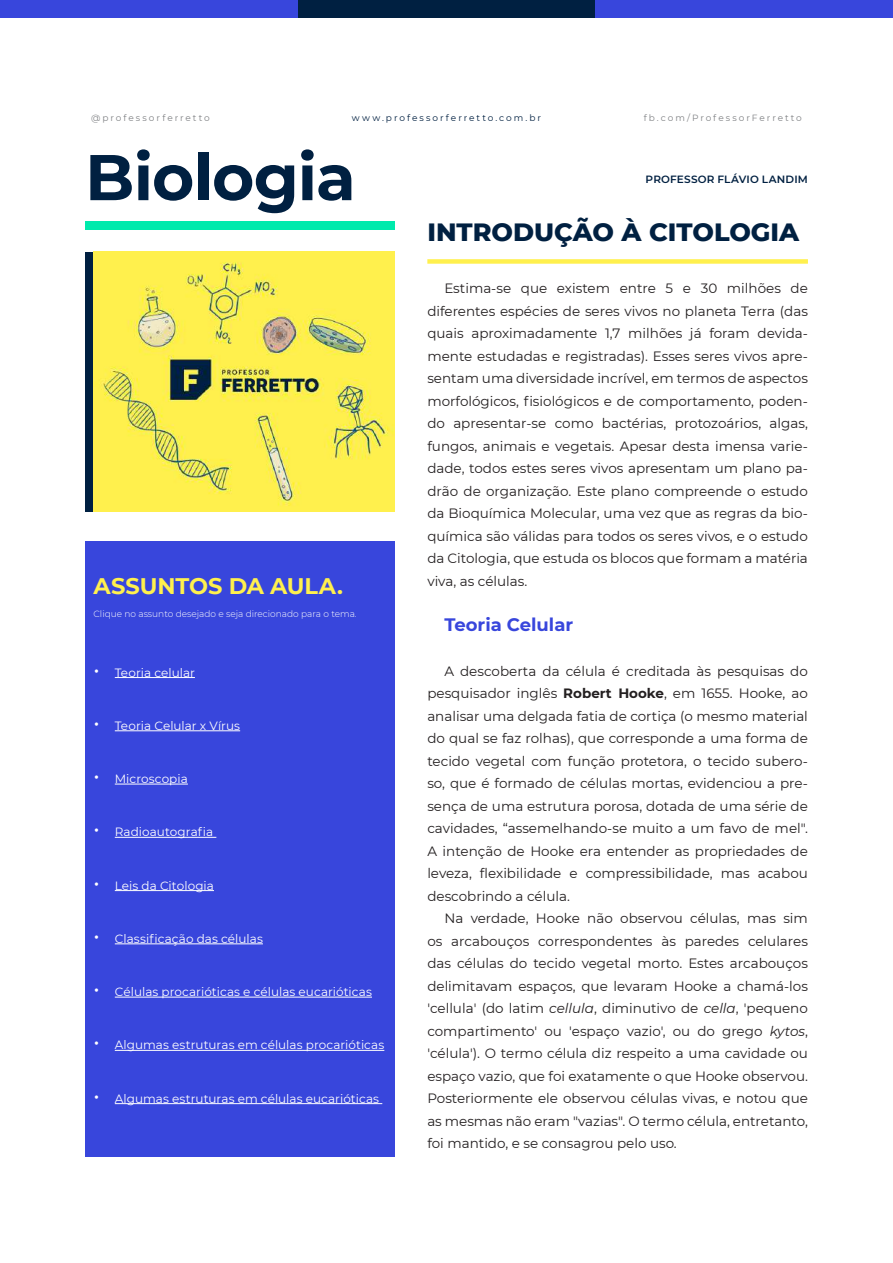
<style>
.page{position:relative;width:893px;height:1263px;background:#fff}
.page>*{position:absolute;margin:0;border:0;box-sizing:border-box;transform-origin:0 0}
.t1{font:700 64.5px "Montserrat";letter-spacing:-.015em;color:#002041}
.t2{font:800 25.5px "Montserrat";color:#002041}
.t3{font:700 22.5px "Montserrat";letter-spacing:-.005em;color:#fff04e}
.t4{font:700 18px "Montserrat";color:#3846dc}
.t5{font:13.5px/22.5px "Montserrat";color:#231f20;text-align:justify}
.t6{font:12px "Montserrat";letter-spacing:.005em;color:#fff}
.t7{font:600 10.5px "Montserrat";letter-spacing:.02em;color:#002041}
.t8{font:300 9px "Montserrat";color:#fff}
.t9{font:9px "Montserrat";letter-spacing:.215em;color:#808285}
.t10{font:9px "Montserrat";letter-spacing:.22em;color:#002041}
.s1{font-size:21px}
.s2{font-weight:700}
.s3{font-style:italic}
</style>
<div class="page">
<div style="left:85px;top:252px;width:9px;height:259px;background:#002041"></div>
<img style="left:94px;top:252px;width:301px;height:259px">
<div style="left:85px;top:541px;width:310px;height:616px;background:#3846dc"></div>
<hr style="left:115px;top:677px;width:80px;height:1px;background:#fff">
<hr style="left:115px;top:730px;width:125px;height:1px;background:#fff">
<hr style="left:115px;top:784px;width:73px;height:1px;background:#fff">
<hr style="left:115px;top:837px;width:101px;height:1px;background:#fff">
<hr style="left:115px;top:890px;width:99px;height:1px;background:#fff">
<hr style="left:115px;top:943px;width:148px;height:1px;background:#fff">
<hr style="left:115px;top:997px;width:257px;height:1px;background:#fff">
<hr style="left:115px;top:1050px;width:269px;height:1px;background:#fff">
<hr style="left:115px;top:1103px;width:267px;height:1px;background:#fff">
<div style="left:85px;top:221px;width:103px;height:9px;background:#00eaac"></div>
<div style="left:188px;top:221px;width:103px;height:9px;background:#00eaac"></div>
<div style="left:291px;top:221px;width:104px;height:9px;background:#00eaac"></div>
<div style="left:0;top:0;width:298px;height:17px;background:#3846dc"></div>
<div style="left:298px;top:0;width:297px;height:17px;background:#002041"></div>
<div style="left:595px;top:0;width:298px;height:17px;background:#3846dc"></div>
<div style="left:427px;top:259px;width:381px;height:5px;background:#fff04e"></div>
<p class="t9" style="left:91px;top:112px;width:120px">@professorferretto</p>
<p class="t10" style="left:352px;top:112px;width:191px">www.professorferretto.com.br</p>
<p class="t9" style="left:644px;top:112px;width:160px">fb.com/ProfessorFerretto</p>
<h1 class="t1" style="left:85px;top:131px;width:272px">Biologia</h1>
<h3 class="t3" style="left:94px;top:569px;width:251px">ASSUNTOS DA AULA.</h3>
<p class="t8" style="left:94px;top:608px;width:265px">Clique no assunto desejado e seja direcionado para o tema.</p>
<p class="t6" style="left:94px;top:664px;width:103px"><span class="s1">•</span> Teoria celular</p>
<p class="t6" style="left:94px;top:717px;width:148px"><span class="s1">•</span> Teoria Celular x Vírus</p>
<p class="t6" style="left:94px;top:771px;width:96px"><span class="s1">•</span> Microscopia</p>
<p class="t6" style="left:94px;top:824px;width:121px"><span class="s1">•</span> Radioautografia</p>
<p class="t6" style="left:94px;top:877px;width:122px"><span class="s1">•</span> Leis da Citologia</p>
<p class="t6" style="left:94px;top:930px;width:171px"><span class="s1">•</span> Classificação das células</p>
<p class="t6" style="left:94px;top:984px;width:280px"><span class="s1">•</span> Células procarióticas e células eucarióticas</p>
<p class="t6" style="left:94px;top:1037px;width:292px"><span class="s1">•</span> Algumas estruturas em células procarióticas</p>
<p class="t6" style="left:94px;top:1090px;width:287px"><span class="s1">•</span> Algumas estruturas em células eucarióticas</p>
<p class="t7" style="left:646px;top:172px;width:164px">PROFESSOR FLÁVIO LANDIM</p>
<h2 class="t2" style="left:427px;top:213px;width:373px">INTRODUÇÃO À CITOLOGIA</h2>
<p class="t5" style="left:427px;top:276px;width:382px;text-indent:17px">Estima-se que existem entre 5 e 30 milhões de diferentes espécies de seres vivos no planeta Terra (das quais aproximadamente 1,7 milhões já foram devida&shy;mente estudadas e registradas). Esses seres vivos apre&shy;sentam uma diversidade incrível, em termos de aspectos morfológicos, fisiológicos e de comportamento, poden&shy;do apresentar-se como bactérias, protozoários, algas, fungos, animais e vegetais. Apesar desta imensa varie&shy;dade, todos estes seres vivos apresentam um plano pa&shy;drão de organização. Este plano compreende o estudo da Bioquímica Molecular, uma vez que as regras da bio&shy;química são válidas para todos os seres vivos, e o estudo da Citologia, que estuda os blocos que formam a matéria viva, as células.</p>
<h3 class="t4" style="left:444px;top:611px;width:130px">Teoria Celular</h3>
<p class="t5" style="left:427px;top:659px;width:382px;text-indent:17px">A descoberta da célula é creditada às pesquisas do pesquisador inglês <span class="s2">Robert Hooke</span>, em 1655. Hooke, ao analisar uma delgada fatia de cortiça (o mesmo material do qual se faz rolhas), que corresponde a uma forma de tecido vegetal com função protetora, o tecido subero&shy;so, que é formado de células mortas, evidenciou a pre&shy;sença de uma estrutura porosa, dotada de uma série de cavidades, “assemelhando-se muito a um favo de mel".<br>A intenção de Hooke era entender as propriedades de leveza, flexibilidade e compressibilidade, mas acabou descobrindo a célula.</p>
<p class="t5" style="left:427px;top:906px;width:382px;text-indent:17px">Na verdade, Hooke não observou células, mas sim os arcabouços correspondentes às paredes celulares das células do tecido vegetal morto. Estes arcabouços delimitavam espaços, que levaram Hooke a chamá-los 'cellula' (do latim <span class="s3">cellula</span>, diminutivo de <span class="s3">cella</span>, 'pequeno compartimento' ou 'espaço vazio', ou do grego <span class="s3">kytos</span>, 'célula'). O termo célula diz respeito a uma cavidade ou espaço vazio, que foi exatamente o que Hooke observou.<br>Posteriormente ele observou células vivas, e notou que as mesmas não eram "vazias". O termo célula, entretanto, foi mantido, e se consagrou pelo uso.</p>
</div>
